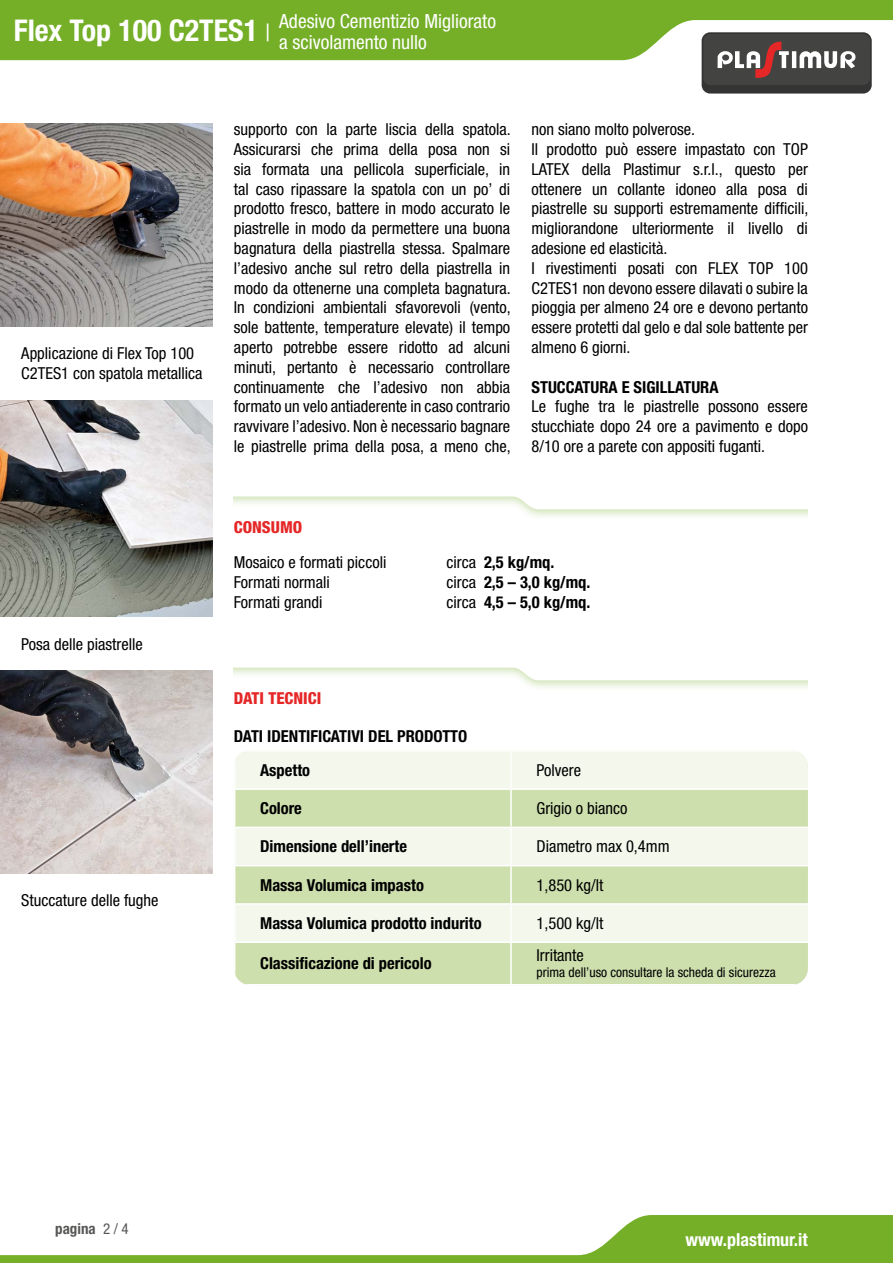
<style>
.page{position:relative;width:893px;height:1263px;background:#fff}
.page>*{position:absolute;margin:0;border:0;box-sizing:border-box;transform-origin:0 0}
.t1{font:700 condensed 30px "Helvetica Neue LT Pro";color:#fff}
.t2{font:condensed 19.5px/21px "Helvetica Neue LT Pro";color:#fff}
.t3{font:700 condensed 18px "Helvetica Neue LT Pro";color:#fff}
.t4{font:condensed 16.5px/19.8px "Helvetica Neue LT Pro";color:#000;text-align:justify}
.t5{font:700 condensed 16.5px "Helvetica Neue LT Pro";color:#000}
.t6{font:800 condensed 16.5px "Helvetica Neue LT Pro";color:#e52727}
.t7{font:700 condensed 15px "Helvetica Neue LT Pro";color:#575756}
.t8{font:condensed 13.5px "Helvetica Neue LT Pro";color:#000}
.s1{font-weight:400;font-size:24px}
.s2{font-weight:400}
</style>
<div class="page">
<div style="left:702px;top:32px;width:170px;height:62px;background:#343434;border-radius:9px"></div>
<div style="left:703px;top:34px;width:167px;height:51px;background:#434342;border-radius:7px"></div>
<svg style="left:718px;top:60px;width:137px;height:18px"></svg>
<svg style="left:0;top:0;width:893px;height:60px;fill:#74af27"></svg>
<svg style="left:0;top:1215px;width:893px;height:48px"></svg>
<div style="left:234px;top:488px;width:574px;height:30px;background:#74af27;opacity:.4"></div>
<svg style="left:234px;top:488px;width:574px;height:22px"></svg>
<div style="left:234px;top:659px;width:574px;height:30px;background:#74af27;opacity:.4"></div>
<svg style="left:234px;top:659px;width:574px;height:22px"></svg>
<div style="left:235px;top:752px;width:573px;height:36px;background:#f3f7ec"></div>
<svg style="left:235px;top:790px;width:573px;height:194px;background:#dce8c6"></svg>
<hr style="left:510px;top:752px;width:2px;height:36px;background:#fff">
<hr style="left:510px;top:790px;width:2px;height:37px;background:#fff">
<hr style="left:234px;top:827px;width:277px;height:1px;background:#fff">
<hr style="left:511px;top:827px;width:297px;height:1px;background:#fff">
<hr style="left:510px;top:828px;width:2px;height:37px;background:#fff">
<hr style="left:234px;top:865px;width:277px;height:1px;background:#fff">
<hr style="left:511px;top:865px;width:297px;height:1px;background:#fff">
<hr style="left:510px;top:866px;width:2px;height:37px;background:#fff">
<hr style="left:234px;top:903px;width:277px;height:2px;background:#fff">
<hr style="left:511px;top:903px;width:297px;height:2px;background:#fff">
<hr style="left:510px;top:905px;width:2px;height:36px;background:#fff">
<hr style="left:234px;top:941px;width:277px;height:2px;background:#fff">
<hr style="left:511px;top:941px;width:297px;height:2px;background:#fff">
<hr style="left:510px;top:943px;width:2px;height:41px;background:#fff">
<img style="left:0;top:123px;width:213px;height:203px">
<img style="left:0;top:400px;width:213px;height:217px">
<img style="left:0;top:671px;width:213px;height:202px">
<h1 class="t1" style="left:14px;top:12px;width:258px">Flex Top 100 C2TES1 <span class="s1">|</span></h1>
<p class="t2" style="left:279px;top:10px;width:218px">Adesivo Cementizio Migliorato a scivolamento nullo</p>
<p class="t4" style="left:21px;top:344px;width:183px">Applicazione di Flex Top 100<br>C2TES1 con spatola metallica</p>
<p class="t4" style="left:21px;top:634px;width:123px">Posa delle piastrelle</p>
<p class="t4" style="left:21px;top:890px;width:139px">Stuccature delle fughe</p>
<p class="t4" style="left:234px;top:119px;width:278px">supporto con la parte liscia della spatola.<br>Assicurarsi che prima della posa non si sia formata una pellicola superficiale, in tal caso ripassare la spatola con un po’ di prodotto fresco, battere in modo accurato le piastrelle in modo da permettere una buona bagnatura della piastrella stessa. Spalmare l’adesivo anche sul retro della piastrella in modo da ottenerne una completa bagnatura.<br>In condizioni ambientali sfavorevoli (vento, sole battente, temperature elevate) il tempo aperto potrebbe essere ridotto ad alcuni minuti, pertanto è necessario controllare continuamente che l’adesivo non abbia formato un velo antiaderente in caso contrario ravvivare l’adesivo. Non è necessario bagnare le piastrelle prima della posa, a meno che,</p>
<p class="t4" style="left:532px;top:119px;width:279px;text-align:left">non siano molto polverose.<br>Il prodotto può essere impastato con TOP LATEX della Plastimur s.r.l., questo per ottenere un collante idoneo alla posa di piastrelle su supporti estremamente difficili, migliorandone ulteriormente il livello di adesione ed elasticità.<br>I rivestimenti posati con FLEX TOP 100<br>C2TES1 non devono essere dilavati o subire la pioggia per almeno 24 ore e devono pertanto essere protetti dal gelo e dal sole battente per almeno 6 giorni.</p>
<p class="t5" style="left:532px;top:377px;width:188px">STUCCATURA E SIGILLATURA</p>
<p class="t4" style="left:532px;top:396px;width:278px">Le fughe tra le piastrelle possono essere stucchiate dopo 24 ore a pavimento e dopo 8/10 ore a parete con appositi fuganti.</p>
<p class="t6" style="left:234px;top:517px;width:70px">CONSUMO</p>
<p class="t4" style="left:234px;top:552px;width:154px">Mosaico e formati piccoli</p>
<p class="t5" style="left:446px;top:552px;width:110px"><span class="s2">circa</span> 2,5 kg/mq.</p>
<p class="t4" style="left:234px;top:572px;width:98px">Formati normali</p>
<p class="t5" style="left:446px;top:572px;width:145px"><span class="s2">circa</span> 2,5 – 3,0 kg/mq.</p>
<p class="t4" style="left:234px;top:592px;width:90px">Formati grandi</p>
<p class="t5" style="left:446px;top:592px;width:145px"><span class="s2">circa</span> 4,5 – 5,0 kg/mq.</p>
<p class="t6" style="left:234px;top:688px;width:89px">DATI TECNICI</p>
<p class="t5" style="left:234px;top:726px;width:235px">DATI IDENTIFICATIVI DEL PRODOTTO</p>
<p class="t5" style="left:260px;top:760px;width:52px">Aspetto</p>
<p class="t4" style="left:536px;top:760px;width:46px">Polvere</p>
<p class="t5" style="left:260px;top:798px;width:43px">Colore</p>
<p class="t4" style="left:536px;top:798px;width:93px">Grigio o bianco</p>
<p class="t5" style="left:260px;top:836px;width:148px">Dimensione dell’inerte</p>
<p class="t4" style="left:536px;top:836px;width:135px">Diametro max 0,4mm</p>
<p class="t5" style="left:260px;top:875px;width:165px">Massa Volumica impasto</p>
<p class="t4" style="left:536px;top:875px;width:68px">1,850 kg/lt</p>
<p class="t5" style="left:260px;top:913px;width:223px">Massa Volumica prodotto indurito</p>
<p class="t4" style="left:536px;top:913px;width:68px">1,500 kg/lt</p>
<p class="t5" style="left:260px;top:953px;width:173px">Classificazione di pericolo</p>
<p class="t4" style="left:536px;top:945px;width:49px">Irritante</p>
<p class="t8" style="left:536px;top:965px;width:241px">prima dell’uso consultare la scheda di sicurezza</p>
<p class="t7" style="left:55px;top:1220px;width:75px">pagina <span class="s2">2 / 4</span></p>
<p class="t3" style="left:685px;top:1229px;width:124px">www.plastimur.it</p>
</div>
